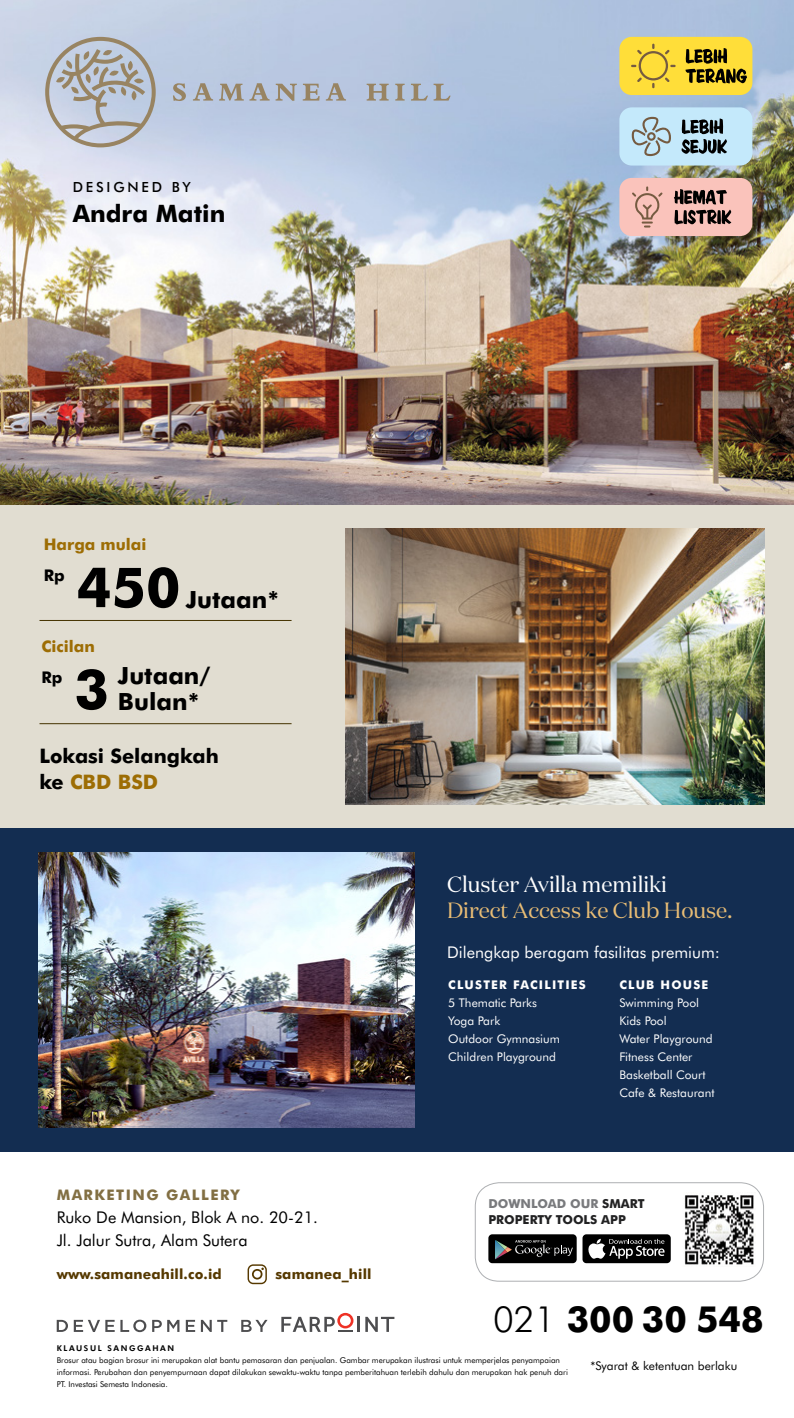
<style>
.page{position:relative;width:794px;height:1418px;background:#fff}
.page>*{position:absolute;margin:0;border:0;box-sizing:border-box;transform-origin:0 0}
.t1{font:700 55.4px "Futura BT";color:#000}
.t2{font:700 36px "Futura BT";color:#000}
.t3{font:700 24px "Futura BT";color:#000}
.t4{font:700 23.8px/26.4px "Futura BT";color:#000}
.t5{font:22px "Domaine Disp";color:#e9bd75}
.t6{font:22px "Domaine Disp";color:#fff}
.t7{font:700 20px/26.4px "Futura BT";color:#000}
.t8{font:16.2px/22.6px "Futura BT";color:#000}
.t9{font:16.2px "Futura BT";color:#fff}
.t10{font:700 16.2px "Futura BT";color:#000}
.t11{font:700 16px "Futura BT";color:#9d6d04}
.t12{font:700 14.6px "Futura BT";letter-spacing:.1em;color:#826f43}
.t13{font:700 14px "Futura BT";letter-spacing:.01em;color:#563900}
.t14{font:500 14px "Futura BT";letter-spacing:.2em;color:#000}
.t15{font:700 12.4px/16px "Futura BT";color:#222223}
.t16{font:12px/18px "Futura BT";color:#fff}
.t17{font:700 12px "Futura BT";letter-spacing:.1em;color:#fff}
.t18{font:12px "Futura BT";color:#000}
.t19{font:8px/12px "Futura BT";color:#000}
.t20{font:800 8px "Futura BT";letter-spacing:.2em;color:#000}
.s1{color:#9d6d04}
.s2{color:#797a7d}
.s3{font-weight:300}
</style>
<div class="page">
<div style="left:0;top:828px;width:794px;height:323px;background:#132d51"></div>
<div style="left:0;top:505px;width:794px;height:323px;background:#e1ddd1"></div>
<img style="left:0;top:0;width:794px;height:505px">
<hr style="left:39px;top:620px;width:252px;height:1px;background:#443200">
<hr style="left:39px;top:723px;width:252px;height:1px;background:#443200">
<hr style="left:357px;top:1316px;width:3px;height:15px;background:#4d4d4f">
<svg style="left:365px;top:1316px;width:29px;height:15px"></svg>
<svg style="left:281px;top:1312px;width:72px;height:19px"></svg>
<svg style="left:57px;top:1319px;width:11px;height:12px"></svg>
<svg style="left:74px;top:1319px;width:72px;height:13px"></svg>
<svg style="left:152px;top:1319px;width:27px;height:12px"></svg>
<svg style="left:186px;top:1319px;width:9px;height:12px"></svg>
<svg style="left:201px;top:1319px;width:26px;height:12px"></svg>
<svg style="left:241px;top:1319px;width:26px;height:12px"></svg>
<div style="left:488px;top:1234px;width:88px;height:29px;background:#000;border-radius:4px"></div>
<svg style="left:495px;top:1240px;width:78px;height:19px"></svg>
<div style="left:582px;top:1234px;width:89px;height:29px;background:#000;border-radius:4px"></div>
<svg style="left:588px;top:1238px;width:76px;height:20px"></svg>
<img style="left:684px;top:1195px;width:70px;height:70px">
<svg style="left:247px;top:1264px;width:20px;height:20px"></svg>
<div style="left:475px;top:1182px;width:289px;height:99px;border:1px solid #adafb2;border-radius:24px"></div>
<svg style="left:173px;top:83px;width:13px;height:18px"></svg>
<svg style="left:193px;top:83px;width:20px;height:18px"></svg>
<svg style="left:219px;top:83px;width:78px;height:18px"></svg>
<svg style="left:303px;top:84px;width:17px;height:17px"></svg>
<svg style="left:326px;top:83px;width:20px;height:18px"></svg>
<svg style="left:367px;top:84px;width:22px;height:17px"></svg>
<svg style="left:395px;top:84px;width:9px;height:17px"></svg>
<svg style="left:411px;top:84px;width:39px;height:17px"></svg>
<svg style="left:45px;top:37px;width:111px;height:110px;background:#b8bbc1"></svg>
<img style="left:346px;top:529px;width:418px;height:275px">
<div style="left:619px;top:178px;width:133px;height:58px;background:#fac3bb;border-radius:12px"></div>
<svg style="left:674px;top:189px;width:53px;height:15px"></svg>
<svg style="left:674px;top:210px;width:57px;height:14px"></svg>
<svg style="left:632px;top:186px;width:30px;height:41px"></svg>
<div style="left:619px;top:107px;width:133px;height:58px;background:#c4e9fb;border-radius:12px"></div>
<svg style="left:681px;top:118px;width:46px;height:36px"></svg>
<svg style="left:632px;top:117px;width:39px;height:39px"></svg>
<div style="left:619px;top:37px;width:133px;height:58px;background:#ffde39;border-radius:12px"></div>
<svg style="left:685px;top:48px;width:62px;height:35px"></svg>
<svg style="left:631px;top:44px;width:44px;height:44px"></svg>
<img style="left:38px;top:852px;width:376px;height:275px">
<h3 class="t14" style="left:73px;top:178px;width:120px">DESIGNED BY</h3>
<h3 class="t3" style="left:73px;top:199px;width:154px">Andra Matin</h3>
<h3 class="t11" style="left:44px;top:534px;width:104px">Harga mulai</h3>
<h3 class="t10" style="left:44px;top:565px;width:22px">Rp</h3>
<h1 class="t1" style="left:77px;top:553px;width:105px">450</h1>
<h3 class="t4" style="left:186px;top:586px;width:95px">Jutaan*</h3>
<h3 class="t11" style="left:41px;top:636px;width:55px">Cicilan</h3>
<h3 class="t4" style="left:118px;top:662px;width:94px">Jutaan/<br>Bulan*</h3>
<h3 class="t7" style="left:39px;top:742px;width:181px">Lokasi Selangkah ke <span class="s1">CBD BSD</span></h3>
<h3 class="t10" style="left:41px;top:667px;width:22px">Rp</h3>
<h1 class="t1" style="left:74px;top:655px;width:36px">3</h1>
<h3 class="t6" style="left:447px;top:870px;width:221px">Cluster Avilla memiliki</h3>
<h3 class="t5" style="left:447px;top:896px;width:287px">Direct Access ke Club House.</h3>
<h3 class="t9" style="left:447px;top:942px;width:274px">Dilengkap beragam fasilitas premium:</h3>
<h3 class="t17" style="left:619px;top:977px;width:91px">CLUB HOUSE</h3>
<h3 class="t16" style="left:619px;top:994px;width:97px">Swimming Pool<br>Kids Pool<br>Water Playground<br>Fitness Center<br>Basketball Court<br>Cafe &amp; Restaurant</h3>
<h3 class="t17" style="left:448px;top:977px;width:139px">CLUSTER FACILITIES</h3>
<h3 class="t16" style="left:448px;top:994px;width:113px">5 Thematic Parks<br>Yoga Park<br>Outdoor Gymnasium<br>Children Playground</h3>
<h3 class="t12" style="left:57px;top:1186px;width:184px">MARKETING GALLERY</h3>
<h3 class="t8" style="left:57px;top:1205px;width:263px">Ruko De Mansion, Blok A no. 20-21.<br>Jl. Jalur Sutra, Alam Sutera</h3>
<h3 class="t15" style="left:488px;top:1195px;width:158px"><span class="s2">DOWNLOAD OUR</span> SMART<br>PROPERTY TOOLS APP</h3>
<h3 class="t13" style="left:57px;top:1264px;width:167px">www.samaneahill.co.id</h3>
<h3 class="t13" style="left:275px;top:1264px;width:98px">samanea_hill</h3>
<h2 class="t2" style="left:493px;top:1297px;width:272px"><span class="s3">021</span> 300 30 548</h2>
<p class="t20" style="left:57px;top:1342px;width:119px">KLAUSUL SANGGAHAN</p>
<p class="t19" style="left:57px;top:1353px;width:513px">Brosur atau bagian brosur ini merupakan alat bantu pemasaran dan penjualan. Gambar merupakan ilustrasi untuk memperjelas penyampaian informasi. Perubahan dan penyempurnaan dapat dilakukan sewaktu-waktu tanpa pemberitahuan terlebih dahulu dan merupakan hak penuh dari<br>PT. Investasi Semesta Indonesia.</p>
<h3 class="t18" style="left:590px;top:1357px;width:148px">*Syarat &amp; ketentuan berlaku</h3>
</div>
